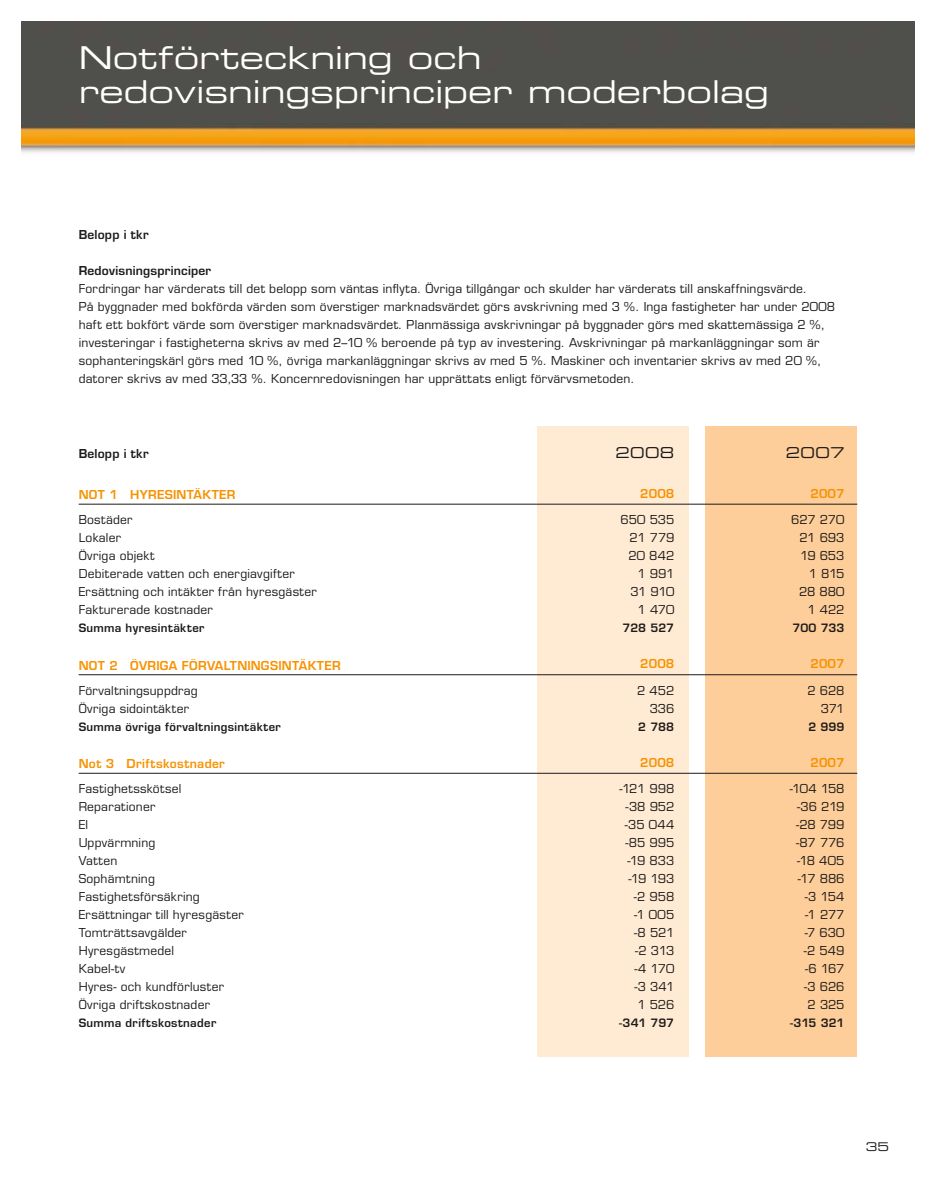
<style>
.page{position:relative;width:936px;height:1191px;background:#fff}
.page>*{position:absolute;margin:0;border:0;box-sizing:border-box;transform-origin:0 0}
.t1{font:31.5px/33px "Eurostile Extended Two";letter-spacing:-.005em;color:#fff}
.t2{font:15px "Eurostile Extended Two";letter-spacing:.02em;color:#1d1b19}
.t3{font:12px/18px "Eurostile";letter-spacing:.02em;color:#1d1b19}
.t4{font:600 12px "Eurostile";letter-spacing:.015em;color:#f79200}
.t5{font:600 12px "Eurostile";letter-spacing:.02em;color:#1d1b19}
.t6{font:12px "Eurostile Extended Two";color:#1d1b19}
.t7{font:600 11.25px "Eurostile";letter-spacing:.025em;color:#1d1b19}
</style>
<div class="page">
<div style="left:705px;top:426px;width:152px;height:631px;background:#fdcd9a"></div>
<div style="left:537px;top:426px;width:152px;height:631px;background:#ffead4"></div>
<img style="left:21px;top:21px;width:893px;height:132px">
<hr style="left:79px;top:504px;width:778px;height:1px;background:#1d1b19">
<hr style="left:79px;top:674px;width:778px;height:1px;background:#1d1b19">
<hr style="left:79px;top:773px;width:778px;height:1px;background:#1d1b19">
<h1 class="t1" style="left:79px;top:41px;width:691px">Notförteckning och redovisningsprinciper moderbolag</h1>
<p class="t5" style="left:79px;top:227px;width:72px">Belopp i tkr</p>
<p class="t5" style="left:79px;top:263px;width:134px">Redovisningsprinciper</p>
<p class="t3" style="left:79px;top:279px;width:758px">Fordringar har värderats till det belopp som väntas inflyta. Övriga tillgångar och skulder har värderats till anskaffningsvärde.<br>På byggnader med bokförda värden som överstiger marknadsvärdet görs avskrivning med 3 %. Inga fastigheter har under 2008 haft ett bokfört värde som överstiger marknadsvärdet. Planmässiga avskrivningar på byggnader görs med skattemässiga 2 %, investeringar i fastigheterna skrivs av med 2–10 % beroende på typ av investering. Avskrivningar på markanläggningar som är sophanteringskärl görs med 10 %, övriga markanläggningar skrivs av med 5 %. Maskiner och inventarier skrivs av med 20 %, datorer skrivs av med 33,33 %. Koncernredovisningen har upprättats enligt förvärvsmetoden.</p>
<p class="t5" style="left:79px;top:446px;width:72px">Belopp i tkr</p>
<p class="t2" style="left:615px;top:443px;width:60px">2008</p>
<p class="t2" style="left:785px;top:443px;width:60px">2007</p>
<p class="t4" style="left:79px;top:487px;width:78px">NOT 1 HYRESIN</p>
<p class="t4" style="left:187px;top:487px;width:39px">TÄKTER</p>
<p class="t4" style="left:640px;top:486px;width:36px">2008</p>
<p class="t4" style="left:810px;top:486px;width:35px">2007</p>
<p class="t3" style="left:79px;top:511px;width:55px">Bostäder</p>
<p class="t3" style="left:620px;top:511px;width:55px">650 535</p>
<p class="t3" style="left:791px;top:511px;width:55px">627 270</p>
<p class="t3" style="left:79px;top:529px;width:44px">Lokaler</p>
<p class="t3" style="left:629px;top:529px;width:46px">21 779</p>
<p class="t3" style="left:799px;top:529px;width:47px">21 693</p>
<p class="t3" style="left:79px;top:547px;width:77px">Övriga objekt</p>
<p class="t3" style="left:628px;top:547px;width:47px">20 842</p>
<p class="t3" style="left:800px;top:547px;width:46px">19 653</p>
<p class="t3" style="left:79px;top:565px;width:217px">Debiterade vatten och energiavgifter</p>
<p class="t3" style="left:637px;top:565px;width:38px">1 991</p>
<p class="t3" style="left:808px;top:565px;width:37px">1 815</p>
<p class="t3" style="left:79px;top:583px;width:240px">Ersättning och intäkter från hyresgäster</p>
<p class="t3" style="left:630px;top:583px;width:45px">31 910</p>
<p class="t3" style="left:799px;top:583px;width:47px">28 880</p>
<p class="t3" style="left:79px;top:601px;width:136px">Fakturerade kostnader</p>
<p class="t3" style="left:637px;top:601px;width:38px">1 470</p>
<p class="t3" style="left:807px;top:601px;width:39px">1 422</p>
<p class="t7" style="left:79px;top:621px;width:127px">Summa hyresintäkter</p>
<p class="t7" style="left:622px;top:621px;width:53px">728 527</p>
<p class="t7" style="left:792px;top:621px;width:54px">700 733</p>
<p class="t4" style="left:79px;top:658px;width:49px">NO T 2 ÖVRIG</p>
<p class="t4" style="left:169px;top:658px;width:30px">A FÖRV</p>
<p class="t4" style="left:215px;top:658px;width:32px">ALTNINGSIN</p>
<p class="t4" style="left:292px;top:658px;width:39px">TÄKTER</p>
<p class="t4" style="left:640px;top:656px;width:36px">2008</p>
<p class="t4" style="left:810px;top:656px;width:35px">2007</p>
<p class="t3" style="left:79px;top:681px;width:121px">Förvaltningsuppdrag</p>
<p class="t3" style="left:637px;top:681px;width:39px">2 452</p>
<p class="t3" style="left:807px;top:681px;width:38px">2 628</p>
<p class="t3" style="left:79px;top:699px;width:112px">Övriga sidointäkter</p>
<p class="t3" style="left:649px;top:699px;width:26px">336</p>
<p class="t3" style="left:820px;top:699px;width:25px">371</p>
<p class="t7" style="left:79px;top:719px;width:204px">Summa övriga förvaltningsintäkter</p>
<p class="t7" style="left:638px;top:719px;width:37px">2 788</p>
<p class="t7" style="left:808px;top:719px;width:38px">2 999</p>
<p class="t4" style="left:79px;top:756px;width:148px">Not 3 Driftskostnader</p>
<p class="t4" style="left:640px;top:755px;width:36px">2008</p>
<p class="t4" style="left:810px;top:755px;width:35px">2007</p>
<p class="t3" style="left:79px;top:780px;width:104px">Fastighetsskötsel</p>
<p class="t3" style="left:619px;top:780px;width:56px">-121 998</p>
<p class="t3" style="left:789px;top:780px;width:56px">-104 158</p>
<p class="t3" style="left:79px;top:798px;width:78px">Reparationer</p>
<p class="t3" style="left:625px;top:798px;width:50px">-38 952</p>
<p class="t3" style="left:797px;top:798px;width:49px">-36 219</p>
<p class="t3" style="left:79px;top:816px;width:11px">El</p>
<p class="t3" style="left:624px;top:816px;width:51px">-35 044</p>
<p class="t3" style="left:796px;top:816px;width:50px">-28 799</p>
<p class="t3" style="left:79px;top:834px;width:78px">Uppvärmning</p>
<p class="t3" style="left:625px;top:834px;width:50px">-85 995</p>
<p class="t3" style="left:796px;top:834px;width:50px">-87 776</p>
<p class="t3" style="left:79px;top:852px;width:40px">Vatten</p>
<p class="t3" style="left:627px;top:852px;width:48px">-19 833</p>
<p class="t3" style="left:797px;top:852px;width:49px">-18 405</p>
<p class="t3" style="left:79px;top:870px;width:78px">Sophämtning</p>
<p class="t3" style="left:628px;top:870px;width:47px">-19 193</p>
<p class="t3" style="left:797px;top:870px;width:48px">-17 886</p>
<p class="t3" style="left:79px;top:888px;width:123px">Fastighetsförsäkring</p>
<p class="t3" style="left:633px;top:888px;width:42px">-2 958</p>
<p class="t3" style="left:804px;top:888px;width:41px">-3 154</p>
<p class="t3" style="left:79px;top:906px;width:166px">Ersättningar till hyresgäster</p>
<p class="t3" style="left:634px;top:906px;width:42px">-1 005</p>
<p class="t3" style="left:805px;top:906px;width:41px">-1 277</p>
<p class="t3" style="left:79px;top:924px;width:110px">Tomträttsavgälder</p>
<p class="t3" style="left:634px;top:924px;width:42px">-8 521</p>
<p class="t3" style="left:804px;top:924px;width:41px">-7 630</p>
<p class="t3" style="left:79px;top:942px;width:97px">Hyresgästmedel</p>
<p class="t3" style="left:635px;top:942px;width:41px">-2 313</p>
<p class="t3" style="left:803px;top:942px;width:42px">-2 549</p>
<p class="t3" style="left:79px;top:960px;width:48px">Kabel-tv</p>
<p class="t3" style="left:634px;top:960px;width:41px">-4 170</p>
<p class="t3" style="left:805px;top:960px;width:41px">-6 167</p>
<p class="t3" style="left:79px;top:978px;width:147px">Hyres- och kundförluster</p>
<p class="t3" style="left:634px;top:978px;width:41px">-3 341</p>
<p class="t3" style="left:804px;top:978px;width:42px">-3 626</p>
<p class="t3" style="left:79px;top:996px;width:133px">Övriga driftskostnader</p>
<p class="t3" style="left:637px;top:996px;width:38px">1 526</p>
<p class="t3" style="left:807px;top:996px;width:38px">2 325</p>
<p class="t7" style="left:79px;top:1016px;width:139px">Summa driftskostnader</p>
<p class="t7" style="left:619px;top:1016px;width:57px">-341 797</p>
<p class="t7" style="left:790px;top:1016px;width:56px">-315 321</p>
<p class="t6" style="left:865px;top:1138px;width:25px">35</p>
</div>
